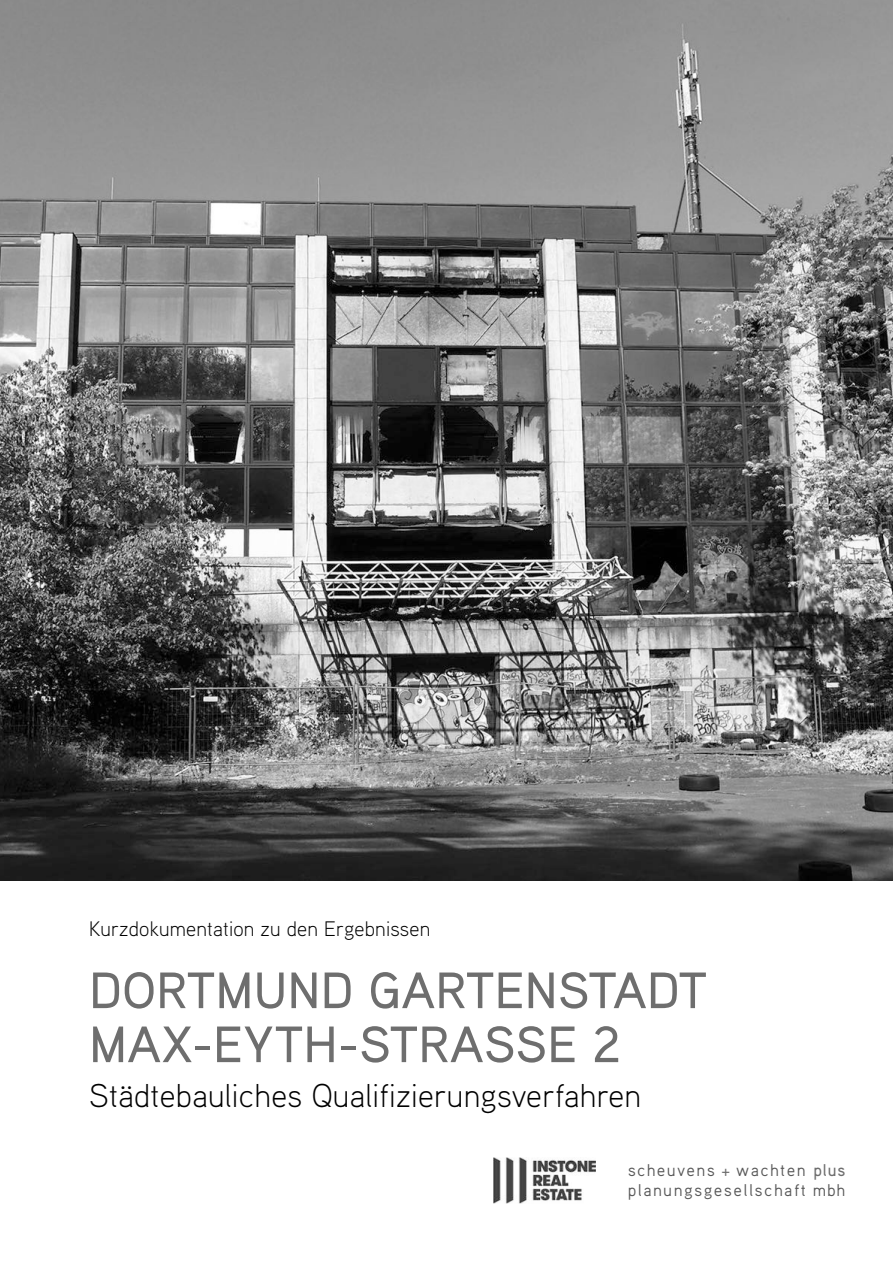
<style>
.page{position:relative;width:893px;height:1263px;background:#fff}
.page>*{position:absolute;margin:0;border:0;box-sizing:border-box;transform-origin:0 0}
.t1{font:500 51px/54px "Aaux Pro OT";letter-spacing:.01em;color:#6e6e6e}
.t2{font:300 33px "Aaux Pro OT";letter-spacing:.01em;color:#000}
.t3{font:300 21px "Aaux Pro OT";letter-spacing:.01em;color:#000}
.t4{font:16.95px/20.1px "Aaux Pro OT";letter-spacing:.085em;color:#585858}
.s1{font-weight:500;color:#6e6e6e}
</style>
<div class="page">
<img style="left:0;top:0;width:893px;height:880px">
<img style="left:493px;top:1158px;width:102px;height:45px">
<p class="t3" style="left:89px;top:915px;width:342px">Kurzdokumentation zu den Ergebnissen</p>
<h1 class="t1" style="left:89px;top:962px;width:619px">DORTMUND GARTENSTADT<br>MAX-EYTH-STRASSE 2</h1>
<h2 class="t2" style="left:89px;top:1074px;width:553px">Städtebauliches Qualifizierungsverfahren</h2>
<p class="t4" style="left:628px;top:1160px;width:219px">scheuvens <span class="s1">+</span> wachten <span class="s1">plus </span>planungsgesellschaft mbh</p>
</div>
